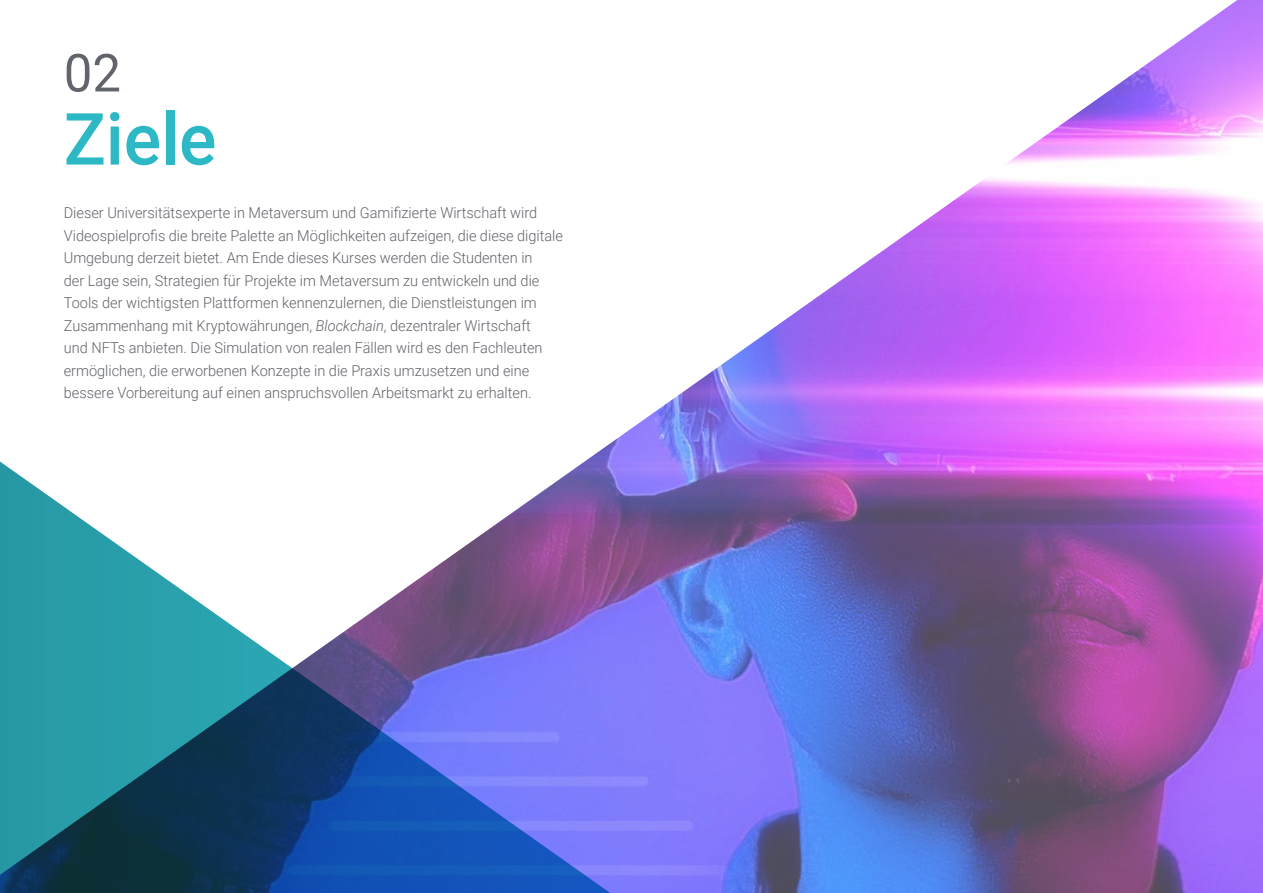
<style>
.page{position:relative;width:1263px;height:893px;background:#fff}
.page>*{position:absolute;margin:0;border:0;box-sizing:border-box;transform-origin:0 0}
.t1{font:500 72px "Roboto";color:#2db8c5}
.t2{font:52.5px "Roboto";color:#61646a}
.t3{font:300 15px/22.5px "Roboto";color:#61646a}
.s1{font-style:italic}
</style>
<div class="page">
<img style="left:606px;top:0;width:657px;height:893px">
<svg style="left:0;top:446px;width:640px;height:447px"></svg>
<h2 class="t2" style="left:64px;top:36px;width:59px">02</h2>
<h1 class="t1" style="left:64px;top:89px;width:154px">Ziele</h1>
<p class="t3" style="left:64px;top:201px;width:501px">Dieser Universitätsexperte in Metaversum und Gamifizierte Wirtschaft wird Videospielprofis die breite Palette an Möglichkeiten aufzeigen, die diese digitale Umgebung derzeit bietet. Am Ende dieses Kurses werden die Studenten in<br>der Lage sein, Strategien für Projekte im Metaversum zu entwickeln und die Tools der wichtigsten Plattformen kennenzulernen, die Dienstleistungen im Zusammenhang mit Kryptowährungen, <span class="s1">Blockchain</span>, dezentraler Wirtschaft<br>und NFTs anbieten. Die Simulation von realen Fällen wird es den Fachleuten ermöglichen, die erworbenen Konzepte in die Praxis umzusetzen und eine bessere Vorbereitung auf einen anspruchsvollen Arbeitsmarkt zu erhalten.</p>
</div>
